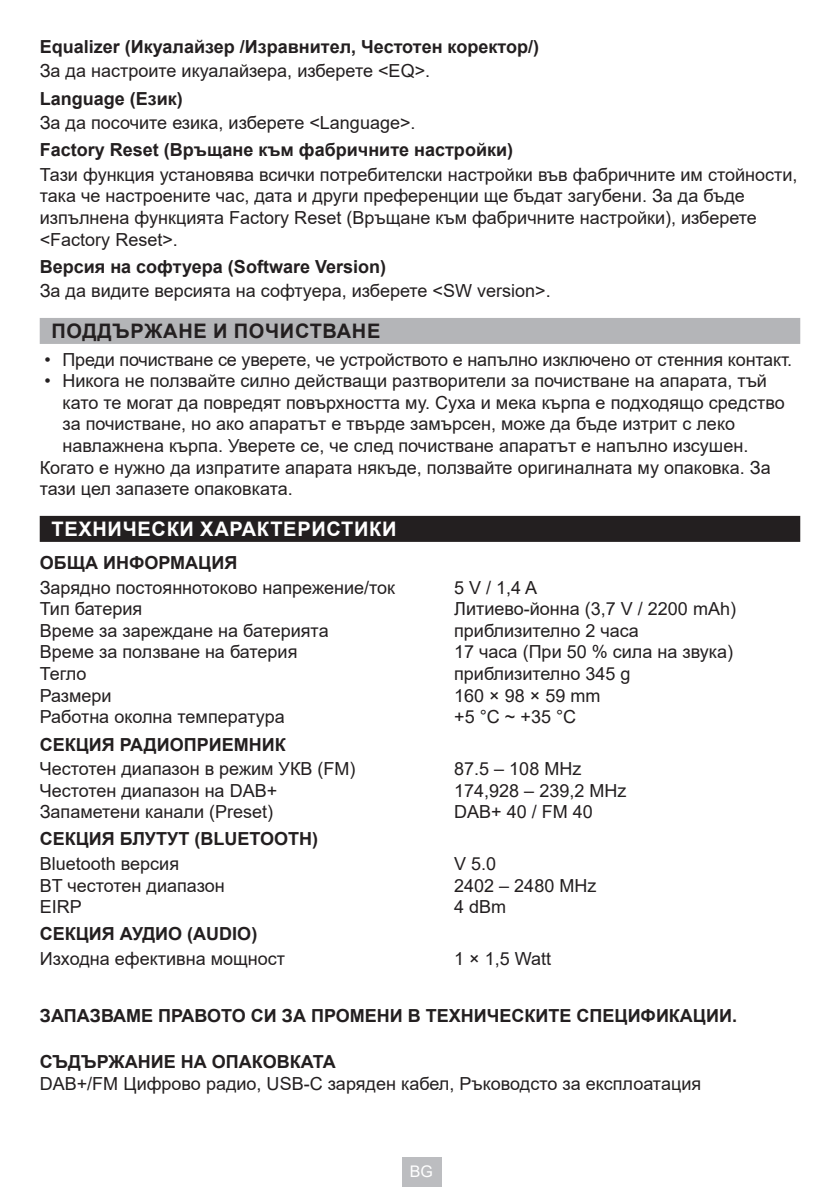
<style>
.page{position:relative;width:840px;height:1191px;background:#fff}
.page>*{position:absolute;margin:0;border:0;box-sizing:border-box;transform-origin:0 0}
.TOC_Title_BLACK{font:700 20px "Arial";letter-spacing:.035em;color:#fff}
.TOC_Title_GREY{font:700 20px "Arial";letter-spacing:.035em;color:#231f20}
._3_Text{font:18px/21.6px "Arial";color:#231f20}
._4_Tučný_text{font:700 18px "Arial";color:#231f20}
._3_Text-2{font:700 18px "Arial";color:#231f20}
.t1{font:16px "Arial";color:#fff}
</style>
<div class="page">
<div style="left:401px;top:1157px;width:40px;height:29px;background:#bcbdc0"></div>
<div style="left:40px;top:318px;width:759px;height:26px;background:#b4b5b8"></div>
<div style="left:40px;top:516px;width:759px;height:26px;background:#231f20"></div>
<p class="_4_Tučný_text" style="left:40px;top:34px;width:500px">Equalizer (Икуалайзер /Изравнител, Честотен коректор/)</p>
<p class="_3_Text" style="left:40px;top:60px;width:392px">За да настроите икуалайзера, изберете &lt;EQ&gt;.</p>
<p class="_4_Tučný_text" style="left:40px;top:85px;width:145px">Language (Език)</p>
<p class="_3_Text" style="left:40px;top:112px;width:377px">За да посочите езика, изберете &lt;Language&gt;.</p>
<p class="_4_Tučný_text" style="left:40px;top:137px;width:474px">Factory Reset (Връщане към фабричните настройки)</p>
<p class="_3_Text" style="left:40px;top:163px;width:758px">Тази функция установява всички потребителски настройки във фабричните им стойности, така че настроените час, дата и други преференции ще бъдат загубени. За да бъде изпълнена функцията Factory Reset (Връщане към фабричните настройки), изберете &lt;Factory Reset&gt;.</p>
<p class="_4_Tučný_text" style="left:40px;top:254px;width:348px">Версия на софтуера (Software Version)</p>
<p class="_3_Text" style="left:40px;top:280px;width:512px">За да видите версията на софтуера, изберете &lt;SW version&gt;.</p>
<p class="TOC_Title_GREY" style="left:51px;top:317px;width:330px">ПОДДЪРЖАНЕ И ПОЧИСТВАНЕ</p>
<p class="_3_Text" style="left:44px;top:348px;width:748px">• Преди почистване се уверете, че устройството е напълно изключено от стенния контакт.</p>
<p class="_3_Text" style="left:62px;top:370px;width:723px;text-indent:-18px">• Никога не ползвайте силно действащи разтворители за почистване на апарата, тъй като те могат да повредят повърхността му. Суха и мека кърпа е подходящо средство за почистване, но ако апаратът е твърде замърсен, може да бъде изтрит с леко навлажнена кърпа. Уверете се, че след почистване апаратът е напълно изсушен.</p>
<p class="_3_Text" style="left:40px;top:456px;width:732px">Когато е нужно да изпратите апарата някъде, ползвайте оригиналната му опаковка. За тази цел запазете опаковката.</p>
<p class="TOC_Title_BLACK" style="left:51px;top:515px;width:346px">ТЕХНИЧЕСКИ ХАРАКТЕРИСТИКИ</p>
<p class="_4_Tučný_text" style="left:40px;top:550px;width:199px">ОБЩА ИНФОРМАЦИЯ</p>
<p class="_3_Text" style="left:40px;top:576px;width:356px">Зарядно постояннотоково напрежение/ток</p>
<p class="_3_Text" style="left:454px;top:576px;width:85px">5 V / 1,4 A</p>
<p class="_3_Text" style="left:40px;top:598px;width:104px">Тип батерия</p>
<p class="_3_Text" style="left:454px;top:598px;width:283px">Литиево-йонна (3,7 V / 2200 mAh)</p>
<p class="_3_Text" style="left:40px;top:619px;width:290px">Време за зареждане на батерията</p>
<p class="_3_Text" style="left:454px;top:619px;width:186px">приблизително 2 часа</p>
<p class="_3_Text" style="left:40px;top:641px;width:259px">Време за ползване на батерия</p>
<p class="_3_Text" style="left:454px;top:641px;width:280px">17 часа (При 50 % сила на звука)</p>
<p class="_3_Text" style="left:40px;top:663px;width:48px">Тегло</p>
<p class="_3_Text" style="left:454px;top:663px;width:178px">приблизително 345 g</p>
<p class="_3_Text" style="left:40px;top:684px;width:73px">Размери</p>
<p class="_3_Text" style="left:454px;top:684px;width:148px">160 × 98 × 59 mm</p>
<p class="_3_Text" style="left:40px;top:706px;width:246px">Работна околна температура</p>
<p class="_3_Text" style="left:454px;top:706px;width:123px">+5 °C ~ +35 °C</p>
<p class="_4_Tučný_text" style="left:40px;top:731px;width:247px">СЕКЦИЯ РАДИОПРИЕМНИК</p>
<p class="_3_Text" style="left:40px;top:757px;width:317px">Честотен диапазон в режим УКВ (FM)</p>
<p class="_3_Text" style="left:454px;top:757px;width:129px">87.5 – 108 MHz</p>
<p class="_3_Text" style="left:40px;top:779px;width:239px">Честотен диапазон на DAB+</p>
<p class="_3_Text" style="left:454px;top:779px;width:174px">174,928 – 239,2 MHz</p>
<p class="_3_Text" style="left:40px;top:801px;width:235px">Запаметени канали (Preset)</p>
<p class="_3_Text" style="left:454px;top:801px;width:140px">DAB+ 40 / FM 40</p>
<p class="_4_Tučný_text" style="left:40px;top:826px;width:280px">СЕКЦИЯ БЛУТУТ (BLUETOOTH)</p>
<p class="_3_Text" style="left:40px;top:852px;width:141px">Bluetooth версия</p>
<p class="_3_Text" style="left:454px;top:852px;width:44px">V 5.0</p>
<p class="_3_Text" style="left:40px;top:874px;width:186px">BT честотен диапазон</p>
<p class="_3_Text" style="left:454px;top:874px;width:144px">2402 – 2480 MHz</p>
<p class="_3_Text" style="left:40px;top:896px;width:44px">EIRP</p>
<p class="_3_Text" style="left:454px;top:896px;width:54px">4 dBm</p>
<p class="_4_Tučný_text" style="left:40px;top:921px;width:219px">СЕКЦИЯ АУДИО (AUDIO)</p>
<p class="_3_Text" style="left:40px;top:947px;width:247px">Изходна ефективна мощност</p>
<p class="_3_Text" style="left:454px;top:947px;width:98px">1 × 1,5 Watt</p>
<p class="_4_Tučný_text" style="left:40px;top:1003px;width:698px">ЗАПАЗВАМЕ ПРАВОТО СИ ЗА ПРОМЕНИ В ТЕХНИЧЕСКИТЕ СПЕЦИФИКАЦИИ.</p>
<p class="_3_Text-2" style="left:40px;top:1049px;width:297px">СЪДЪРЖАНИЕ НА ОПАКОВКАТА</p>
<p class="_3_Text" style="left:40px;top:1072px;width:662px">DAB+/FM Цифрово радио, USB-C заряден кабел, Ръководсто за експлоатация</p>
<p class="t1" style="left:409px;top:1160px;width:25px">BG</p>
</div>
